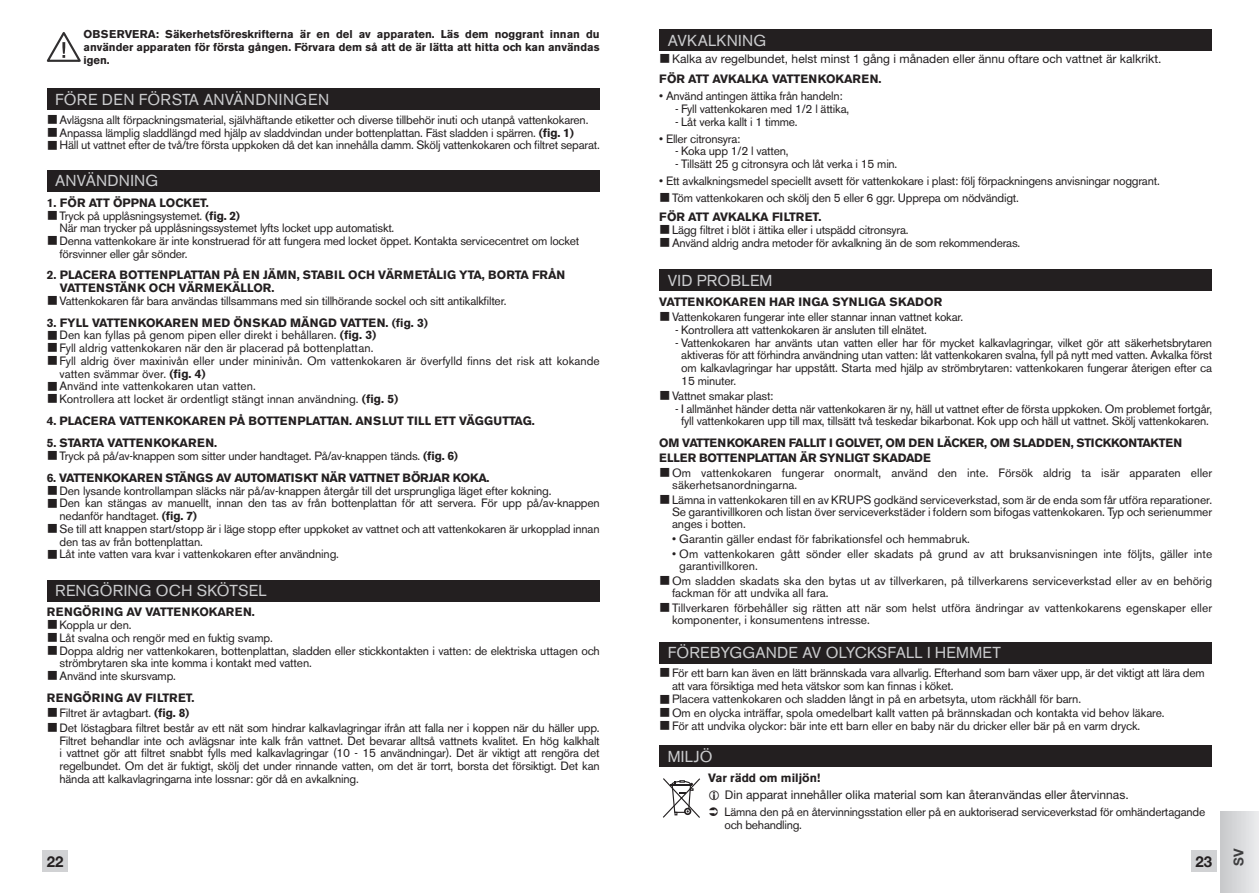
<style>
.page{position:relative;width:1259px;height:893px;background:#fff}
.page>*{position:absolute;margin:0;border:0;box-sizing:border-box;transform-origin:0 0}
.t1{font:15.75px "Akzidenz Grotesk BE";letter-spacing:.015em;color:#cbccce}
.t2{font:700 15px "Helvetica Neue";color:#231f20}
.t3{font:700 13.5px "Helvetica Neue";color:#3e3e3f}
.t4{font:12px/12.8px "Akzidenz Grotesk BE";letter-spacing:-.02em;color:#231f20}
.t5{font:12px/12.8px "Akzidenz Grotesk BE";color:#231f20}
.t6{font:700 12px/12.8px "Akzidenz Grotesk BE";color:#231f20}
.t7{font:700 12px/15px "Akzidenz Grotesk BE";letter-spacing:-.02em;color:#231f20}
.t8{font:12px "Helvetica Neue LT Std";color:#231f20}
.t9{font:700 12px "Akzidenz Grotesk BE";letter-spacing:.02em;color:#231f20}
.t10{font:700 11.25px/12.8px "Akzidenz Grotesk BE";color:#231f20;text-align:justify}
.s1{font-weight:700}
</style>
<div class="page">
<div style="left:1191px;top:851px;width:25px;height:21px;background:#d1d2d4"></div>
<div style="left:43px;top:851px;width:25px;height:21px;background:#d1d2d4"></div>
<div style="left:659px;top:30px;width:553px;height:21px;background:#231f20"></div>
<div style="left:659px;top:270px;width:553px;height:21px;background:#231f20"></div>
<div style="left:659px;top:642px;width:553px;height:21px;background:#231f20"></div>
<div style="left:659px;top:745px;width:553px;height:21px;background:#231f20"></div>
<svg style="left:663px;top:778px;width:37px;height:40px"></svg>
<svg style="left:46px;top:32px;width:35px;height:30px"></svg>
<div style="left:47px;top:89px;width:553px;height:21px;background:#231f20"></div>
<div style="left:47px;top:170px;width:553px;height:21px;background:#231f20"></div>
<div style="left:47px;top:580px;width:553px;height:21px;background:#231f20"></div>
<p class="t10" style="left:83px;top:28px;width:518px">OBSERVERA: Säkerhetsföreskrifterna är en del av apparaten. Läs dem noggrant innan du använder apparaten för första gången. Förvara dem så att de är lätta att hitta och kan användas igen.</p>
<h1 class="t1" style="left:55px;top:90px;width:276px">FÖRE DEN FÖRSTA ANVÄNDNINGEN</h1>
<p class="t4" style="left:60px;top:113px;width:542px">Avlägsna allt förpackningsmaterial, självhäftande etiketter och diverse tillbehör inuti och utanpå vattenkokaren.<br>Anpassa lämplig sladdlängd med hjälp av sladdvindan under bottenplattan. Fäst sladden i spärren. <span class="s1">(fig. 1)<br></span>Häll ut vattnet efter de två/tre första uppkoken då det kan innehålla damm. Skölj vattenkokaren och filtret separat.</p>
<h1 class="t1" style="left:55px;top:171px;width:105px">ANVÄNDNING</h1>
<p class="t4" style="left:60px;top:196px;width:521px;text-indent:-13px"><span class="s1">1. FÖR ATT ÖPPNA LOCKET.<br></span>Tryck på upplåsningsystemet. <span class="s1">(fig. 2)<br></span>När man trycker på upplåsningssystemet lyfts locket upp automatiskt.<br>Denna vattenkokare är inte konstruerad för att fungera med locket öppet. Kontakta servicecentret om locket försvinner eller går sönder.</p>
<p class="t6" style="left:60px;top:269px;width:507px;text-indent:-13px">2. PLACERA BOTTENPLATTAN PÅ EN JÄMN, STABIL OCH VÄRMETÅLIG YTA, BORTA FRÅN<br>VATTENSTÄNK OCH VÄRMEKÄLLOR.</p>
<p class="t4" style="left:60px;top:294px;width:448px">Vattenkokaren får bara användas tillsammans med sin tillhörande sockel och sitt antikalkfilter.</p>
<p class="t5" style="left:60px;top:316px;width:542px;text-indent:-13px"><span class="s1">3. FYLL VATTENKOKAREN MED ÖNSKAD MÄNGD VATTEN. (fig. 3)<br></span>Den kan fyllas på genom pipen eller direkt i behållaren. <span class="s1">(fig. 3)<br></span>Fyll aldrig vattenkokaren när den är placerad på bottenplattan.<br>Fyll aldrig över maxinivån eller under mininivån. Om vattenkokaren är överfylld finns det risk att kokande vatten svämmar över. <span class="s1">(fig. 4)<br></span>Använd inte vattenkokaren utan vatten.<br>Kontrollera att locket är ordentligt stängt innan användning. <span class="s1">(fig. 5)</span></p>
<p class="t6" style="left:47px;top:415px;width:489px">4. PLACERA VATTENKOKAREN PÅ BOTTENPLATTAN. ANSLUT TILL ETT VÄGGUTTAG.</p>
<p class="t4" style="left:60px;top:437px;width:400px;text-indent:-13px"><span class="s1">5. STARTA VATTENKOKAREN.<br></span>Tryck på på/av-knappen som sitter under handtaget. På/av-knappen tänds. <span class="s1">(fig. 6)</span></p>
<p class="t7" style="left:47px;top:470px;width:444px">6. VATTENKOKAREN STÄNGS AV AUTOMATISKT NÄR VATTNET BÖRJAR KOKA.</p>
<p class="t4" style="left:60px;top:484px;width:542px">Den lysande kontrollampan släcks när på/av-knappen återgår till det ursprungliga läget efter kokning.<br>Den kan stängas av manuellt, innan den tas av från bottenplattan för att servera. För upp på/av-knappen nedanför handtaget. <span class="s1">(fig. 7)<br></span>Se till att knappen start/stopp är i läge stopp efter uppkoket av vattnet och att vattenkokaren är urkopplad innan den tas av från bottenplattan.<br>Låt inte vatten vara kvar i vattenkokaren efter användning.</p>
<h1 class="t1" style="left:55px;top:581px;width:213px">RENGÖRING OCH SKÖTSEL</h1>
<p class="t9" style="left:47px;top:605px;width:210px">RENGÖRING AV VATTENKOKAREN.</p>
<p class="t4" style="left:60px;top:619px;width:542px">Koppla ur den.<br>Låt svalna och rengör med en fuktig svamp.<br>Doppa aldrig ner vattenkokaren, bottenplattan, sladden eller stickkontakten i vatten: de elektriska uttagen och strömbrytaren ska inte komma i kontakt med vatten.<br>Använd inte skursvamp.</p>
<p class="t4" style="left:60px;top:691px;width:541px;line-height:14.9px;text-indent:-13px"><span class="s1">RENGÖRING AV FILTRET.<br></span>Filtret är avtagbart. <span class="s1">(fig. 8)<br></span>Det löstagbara filtret består av ett nät som hindrar kalkavlagringar ifrån att falla ner i koppen när du häller upp.</p>
<p class="t4" style="left:60px;top:734px;width:542px;text-align:justify">Filtret behandlar inte och avlägsnar inte kalk från vattnet. Det bevarar alltså vattnets kvalitet. En hög kalkhalt i vattnet gör att filtret snabbt fylls med kalkavlagringar (10 - 15 användningar). Det är viktigt att rengöra det regelbundet. Om det är fuktigt, skölj det under rinnande vatten, om det är torrt, borsta det försiktigt. Det kan hända att kalkavlagringarna inte lossnar: gör då en avkalkning.</p>
<h1 class="t1" style="left:668px;top:31px;width:100px">AVKALKNING</h1>
<p class="t8" style="left:672px;top:51px;width:491px">Kalka av regelbundet, helst minst 1 gång i månaden eller ännu oftare och vattnet är kalkrikt.</p>
<p class="t6" style="left:659px;top:73px;width:224px">FÖR ATT AVKALKA VATTENKOKAREN.</p>
<p class="t4" style="left:659px;top:89px;width:185px">• Använd antingen ättika från handeln:</p>
<p class="t4" style="left:675px;top:102px;width:176px">- Fyll vattenkokaren med 1/2 l ättika,</p>
<p class="t4" style="left:675px;top:115px;width:124px">- Låt verka kallt i 1 timme.</p>
<p class="t4" style="left:659px;top:132px;width:83px">• Eller citronsyra:</p>
<p class="t4" style="left:675px;top:145px;width:115px">- Koka upp 1/2 l vatten,</p>
<p class="t4" style="left:675px;top:157px;width:224px">- Tillsätt 25 g citronsyra och låt verka i 15 min.</p>
<p class="t4" style="left:672px;top:172px;width:489px;line-height:17.1px;text-indent:-13px">• Ett avkalkningsmedel speciellt avsett för vattenkokare i plast: följ förpackningens anvisningar noggrant.<br>Töm vattenkokaren och skölj den 5 eller 6 ggr. Upprepa om nödvändigt.</p>
<p class="t6" style="left:659px;top:211px;width:164px">FÖR ATT AVKALKA FILTRET.</p>
<p class="t4" style="left:672px;top:223px;width:350px">Lägg filtret i blöt i ättika eller i utspädd citronsyra.<br>Använd aldrig andra metoder för avkalkning än de som rekommenderas.</p>
<h1 class="t1" style="left:668px;top:271px;width:106px">VID PROBLEM</h1>
<p class="t6" style="left:659px;top:296px;width:284px">VATTENKOKAREN HAR INGA SYNLIGA SKADOR</p>
<p class="t4" style="left:672px;top:311px;width:293px">Vattenkokaren fungerar inte eller stannar innan vattnet kokar.</p>
<p class="t4" style="left:675px;top:323px;width:253px">- Kontrollera att vattenkokaren är ansluten till elnätet.</p>
<p class="t4" style="left:681px;top:336px;width:532px;text-align:justify;text-indent:-6px">- Vattenkokaren har använts utan vatten eller har för mycket kalkavlagringar, vilket gör att säkerhetsbrytaren aktiveras för att förhindra användning utan vatten: låt vattenkokaren svalna, fyll på nytt med vatten. Avkalka först om kalkavlagringar har uppstått. Starta med hjälp av strömbrytaren: vattenkokaren fungerar återigen efter ca 15 minuter.</p>
<p class="t4" style="left:672px;top:389px;width:103px">Vattnet smakar plast:</p>
<p class="t4" style="left:675px;top:402px;width:539px;text-align:center">- I allmänhet händer detta när vattenkokaren är ny, häll ut vattnet efter de första uppkoken. Om problemet fortgår, fyll vattenkokaren upp till max, tillsätt två teskedar bikarbonat. Kok upp och häll ut vattnet. Skölj vattenkokaren.</p>
<p class="t7" style="left:659px;top:435px;width:524px">OM VATTENKOKAREN FALLIT I GOLVET, OM DEN LÄCKER, OM SLADDEN, STICKKONTAKTEN<br>ELLER BOTTENPLATTAN ÄR SYNLIGT SKADADE</p>
<p class="t5" style="left:672px;top:467px;width:541px;line-height:12px">Om vattenkokaren fungerar onormalt, använd den inte. Försök aldrig ta isär apparaten eller säkerhetsanordningarna.</p>
<p class="t4" style="left:672px;top:493px;width:541px;line-height:12px;text-align:justify">Lämna in vattenkokaren till en av KRUPS godkänd serviceverkstad, som är de enda som får utföra reparationer.<br>Se garantivillkoren och listan över serviceverkstäder i foldern som bifogas vattenkokaren. Typ och serienummer anges i botten.</p>
<p class="t5" style="left:672px;top:532px;width:299px">• Garantin gäller endast för fabrikationsfel och hemmabruk.</p>
<p class="t5" style="left:679px;top:547px;width:534px;line-height:12px;text-indent:-7px">• Om vattenkokaren gått sönder eller skadats på grund av att bruksanvisningen inte följts, gäller inte garantivillkoren.</p>
<p class="t5" style="left:672px;top:574px;width:541px;line-height:12px">Om sladden skadats ska den bytas ut av tillverkaren, på tillverkarens serviceverkstad eller av en behörig fackman för att undvika all fara.</p>
<p class="t5" style="left:672px;top:601px;width:541px;line-height:12px">Tillverkaren förbehåller sig rätten att när som helst utföra ändringar av vattenkokarens egenskaper eller komponenter, i konsumentens intresse.</p>
<h1 class="t1" style="left:668px;top:643px;width:335px">FÖREBYGGANDE AV OLYCKSFALL I HEMMET</h1>
<p class="t4" style="left:672px;top:666px;width:534px;line-height:13.4px">För ett barn kan även en lätt brännskada vara allvarlig. Efterhand som barn växer upp, är det viktigt att lära dem att vara försiktiga med heta vätskor som kan finnas i köket.<br>Placera vattenkokaren och sladden långt in på en arbetsyta, utom räckhåll för barn.<br>Om en olycka inträffar, spola omedelbart kallt vatten på brännskadan och kontakta vid behov läkare.<br>För att undvika olyckor: bär inte ett barn eller en baby när du dricker eller bär på en varm dryck.</p>
<h1 class="t1" style="left:668px;top:747px;width:46px">MILJÖ</h1>
<p class="t6" style="left:708px;top:771px;width:114px">Var rädd om miljön!</p>
<p class="t8" style="left:725px;top:787px;width:405px">Din apparat innehåller olika material som kan återanvändas eller återvinnas.</p>
<p class="t4" style="left:724px;top:805px;width:482px">Lämna den på en återvinningsstation eller på en auktoriserad serviceverkstad för omhändertagande och behandling.</p>
<p class="t2" style="left:47px;top:850px;width:18px">22</p>
<p class="t2" style="left:1195px;top:850px;width:18px">23</p>
<p class="t3" style="left:1228px;top:866px;width:19px;rotate:-90deg">SV</p>
</div>
